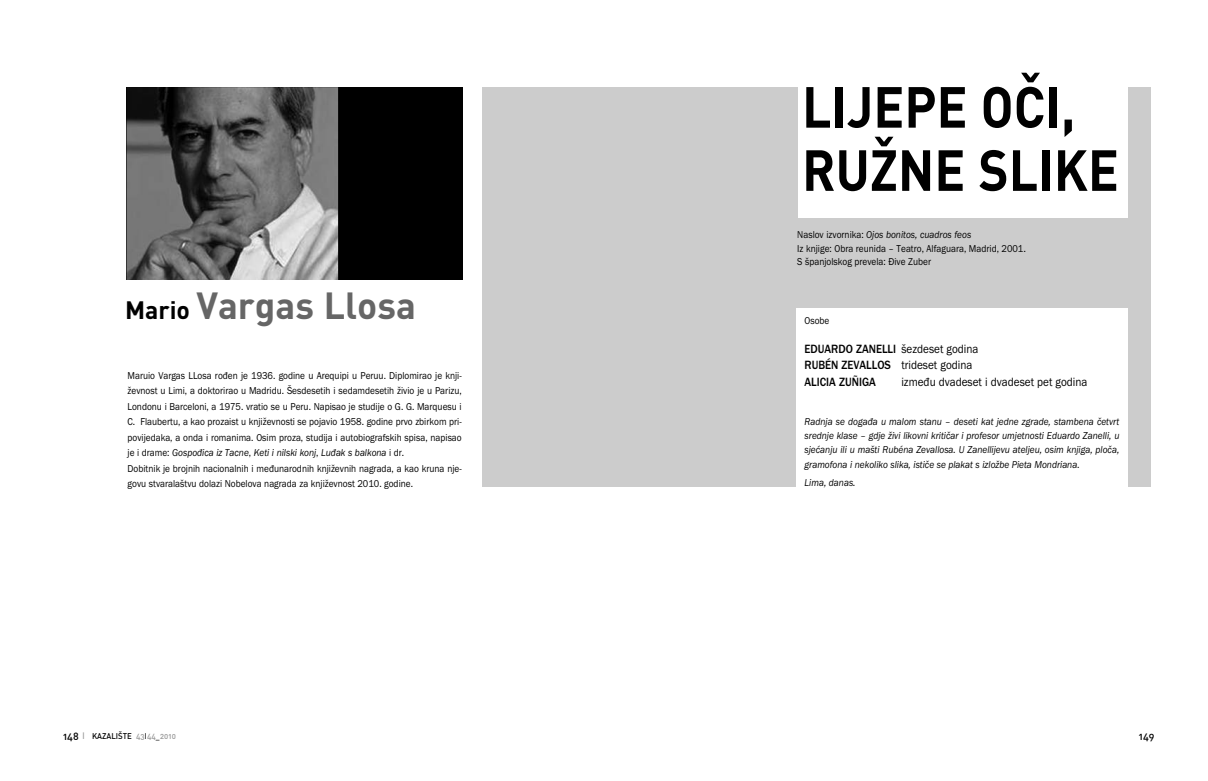
<style>
.page{position:relative;width:1208px;height:781px;background:#fff}
.page>*{position:absolute;margin:0;border:0;box-sizing:border-box;transform-origin:0 0}
.t1{font:57px/63.2px "Dinne B Bold";color:#000;scale:.9 1}
.t2{font:37.2px "Dinne B Bold";color:#666}
.t3{font:500 12.45px/16.5px "Franklin Gothic";color:#000;scale:.9 1}
.t4{font:12.45px "Franklin Gothic";color:#000;scale:.9 1}
.t5{font:10.35px/15.6px "Franklin Gothic";color:#000;scale:.9 1}
.t6{font:italic 10.35px/14.2px "Franklin Gothic";color:#000;text-align:justify;scale:.9 1}
.t7{font:10.35px "DIN Medium Rounded";color:#000}
.t8{font:8.25px "DIN Medium Rounded";color:#000;scale:.95 1}
.s1{font-size:24.9px;color:#000}
.s2{font-style:italic}
.s3{font-weight:400}
.s4{font-size:10.35px}
.s5{font-size:9.3px;color:#969696}
.s6{color:#999}
</style>
<div class="page">
<div style="left:482px;top:87px;width:668px;height:399px;background:#ccc"></div>
<div style="left:797px;top:65px;width:330px;height:153px;background:#fff"></div>
<div style="left:126px;top:87px;width:336px;height:193px;background:#000"></div>
<div style="left:796px;top:308px;width:331px;height:390px;background:#fff"></div>
<img style="left:126px;top:87px;width:212px;height:193px">
<h1 class="t1" style="left:802px;top:76px;width:353px">LIJEPE OČI,<br>RUŽNE SLIKE</h1>
<h2 class="t2" style="left:125px;top:285px;width:292px"><span class="s1">Mario</span> Vargas Llosa</h2>
<p class="t5" style="left:128px;top:368px;width:373px">Maruio Vargas LLosa rođen je 1936. godine u Arequipi u Peruu. Diplomirao je knji&shy;ževnost u Limi, a doktorirao u Madridu. Šesdesetih i sedamdesetih živio je u Parizu, Londonu i Barceloni, a 1975. vratio se u Peru. Napisao je studije o G. G. Marquesu i C. Flaubertu, a kao prozaist u književnosti se pojavio 1958. godine prvo zbirkom pri&shy;povijedaka, a onda i romanima. Osim proza, studija i autobiografskih spisa, napisao je i drame: <span class="s2">Gospođica iz Tacne</span>, <span class="s2">Keti i nilski konj</span>, <span class="s2">Luđak s balkona</span> i dr.<br>Dobitnik je brojnih nacionalnih i međunarodnih književnih nagrada, a kao kruna nje&shy;govu stvaralaštvu dolazi Nobelova nagrada za književnost 2010. godine.</p>
<p class="t5" style="left:797px;top:229px;width:255px;line-height:13.5px">Naslov izvornika: <span class="s2">Ojos bonitos, cuadros feos<br></span>Iz knjige: Obra reunida – Teatro, Alfaguara, Madrid, 2001.<br>S španjolskog prevela: Đive Zuber</p>
<p class="t5" style="left:804px;top:313px;width:29px">Osobe</p>
<p class="t3" style="left:804px;top:341px;width:195px">EDUARDO ZANELLI <span class="s3">šezdeset godina<br></span>RUBÉN ZEVALLOS <span class="s3">trideset godina<br></span>ALICIA ZUÑIGA</p>
<p class="t4" style="left:901px;top:377px;width:208px">između dvadeset i dvadeset pet godina</p>
<p class="t6" style="left:804px;top:415px;width:351px">Radnja se događa u malom stanu – deseti kat jedne zgrade, stambena četvrt srednje klase – gdje živi likovni kritičar i profesor umjetnosti Eduardo Zanelli, u sjećanju ili u mašti Rubéna Zevallosa. U Zanellijevu ateljeu, osim knjiga, ploča, gramofona i nekoliko slika, ističe se plakat s izložbe Pieta Mondriana.</p>
<p class="t6" style="left:804px;top:476px;width:58px">Lima, danas.</p>
<p class="t8" style="left:63px;top:732px;width:120px"><span class="s4">148</span> <span class="s5">I</span> KAZALIŠTE <span class="s6">43</span>I<span class="s6">44</span>_<span class="s6">2010</span></p>
<p class="t7" style="left:1138px;top:731px;width:17px">149</p>
</div>
